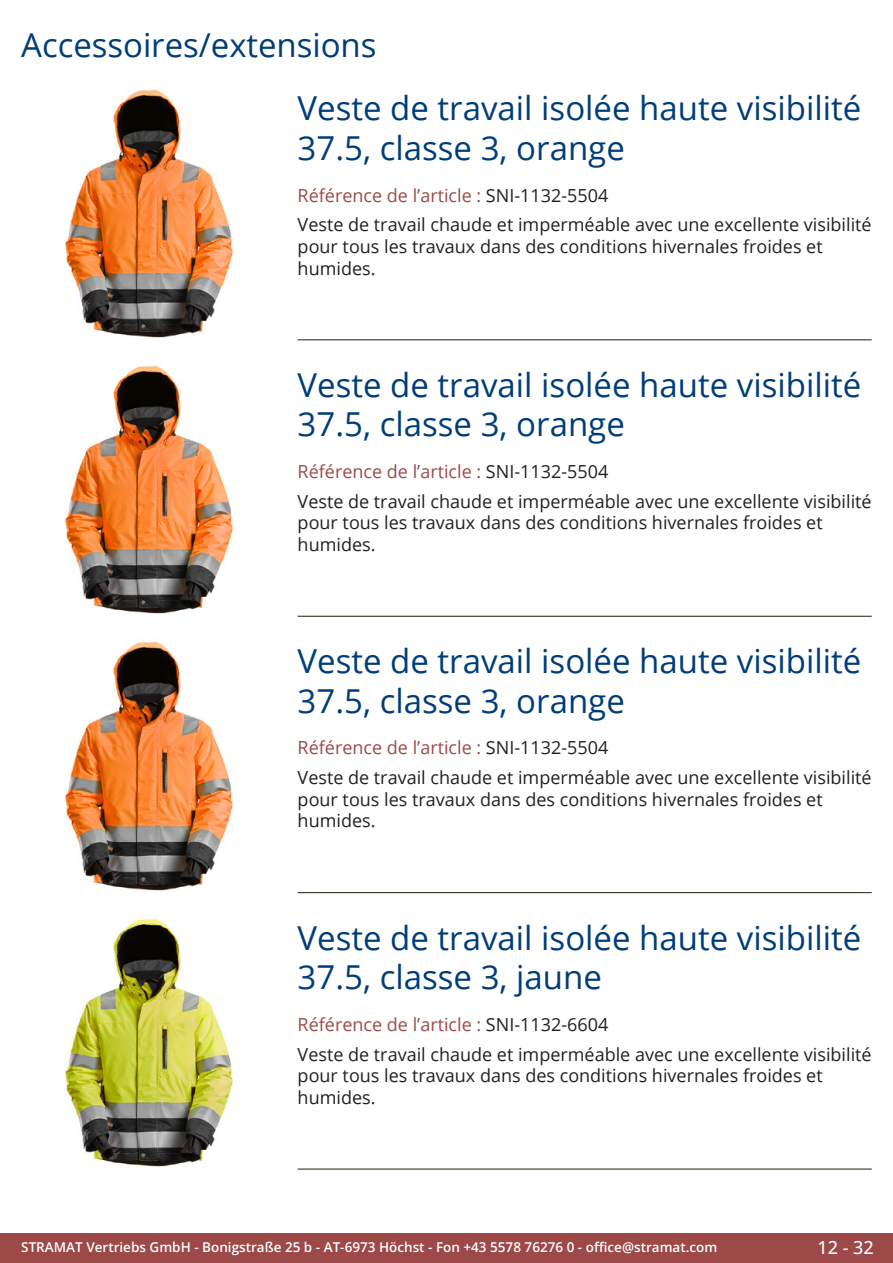
<style>
.page{position:relative;width:893px;height:1263px;background:#fff}
.page>*{position:absolute;margin:0;border:0;box-sizing:border-box;transform-origin:0 0}
.Produkttitel{font:33px/39.6px "Open Sans";color:#003d78}
.RastTitel{font:33px "Open Sans";color:#003d78}
.Beschreibung_Text{font:18px/21.6px "Open Sans";color:#231f20}
.TechDaten_Überschrif{font:18px "Open Sans";color:#9c4948}
.t1{font:500 18px "Open Sans";color:#fff}
.t2{font:600 13.5px "Open Sans";color:#fff}
.s1{color:#231f20}
</style>
<div class="page">
<div style="left:0;top:1233px;width:893px;height:30px;background:#9c4948"></div>
<hr style="left:298px;top:340px;width:574px;height:1px;background:#201d08">
<hr style="left:298px;top:616px;width:574px;height:1px;background:#201d08">
<hr style="left:298px;top:892px;width:574px;height:1px;background:#201d08">
<hr style="left:298px;top:1169px;width:574px;height:1px;background:#201d08">
<img style="left:65px;top:89px;width:168px;height:249px">
<img style="left:65px;top:365px;width:168px;height:249px">
<img style="left:65px;top:641px;width:168px;height:250px">
<img style="left:65px;top:918px;width:168px;height:249px">
<p class="RastTitel" style="left:21px;top:22px;width:357px">Accessoires/extensions</p>
<p class="Produkttitel" style="left:298px;top:88px;width:565px">Veste de travail isolée haute visibilité<br>37.5, classe 3, orange</p>
<p class="TechDaten_Überschrif" style="left:298px;top:183px;width:312px">Référence de l’article : <span class="s1">SNI-1132-5504</span></p>
<p class="Beschreibung_Text" style="left:298px;top:214px;width:576px">Veste de travail chaude et imperméable avec une excellente visibilité pour tous les travaux dans des conditions hivernales froides et humides.</p>
<p class="Produkttitel" style="left:298px;top:364px;width:565px">Veste de travail isolée haute visibilité<br>37.5, classe 3, orange</p>
<p class="TechDaten_Überschrif" style="left:298px;top:459px;width:312px">Référence de l’article : <span class="s1">SNI-1132-5504</span></p>
<p class="Beschreibung_Text" style="left:298px;top:490px;width:576px">Veste de travail chaude et imperméable avec une excellente visibilité pour tous les travaux dans des conditions hivernales froides et humides.</p>
<p class="Produkttitel" style="left:298px;top:640px;width:565px">Veste de travail isolée haute visibilité<br>37.5, classe 3, orange</p>
<p class="TechDaten_Überschrif" style="left:298px;top:735px;width:312px">Référence de l’article : <span class="s1">SNI-1132-5504</span></p>
<p class="Beschreibung_Text" style="left:298px;top:766px;width:576px">Veste de travail chaude et imperméable avec une excellente visibilité pour tous les travaux dans des conditions hivernales froides et humides.</p>
<p class="Produkttitel" style="left:298px;top:917px;width:565px">Veste de travail isolée haute visibilité<br>37.5, classe 3, jaune</p>
<p class="TechDaten_Überschrif" style="left:298px;top:1012px;width:312px">Référence de l’article : <span class="s1">SNI-1132-6604</span></p>
<p class="Beschreibung_Text" style="left:298px;top:1043px;width:576px">Veste de travail chaude et imperméable avec une excellente visibilité pour tous les travaux dans des conditions hivernales froides et humides.</p>
<p class="t2" style="left:21px;top:1238px;width:698px">STRAMAT Vertriebs GmbH - Bonigstraße 25 b - AT-6973 Höchst - Fon +43 5578 76276 0 - office@stramat.com</p>
<p class="t1" style="left:817px;top:1234px;width:58px">12 - 32</p>
</div>
